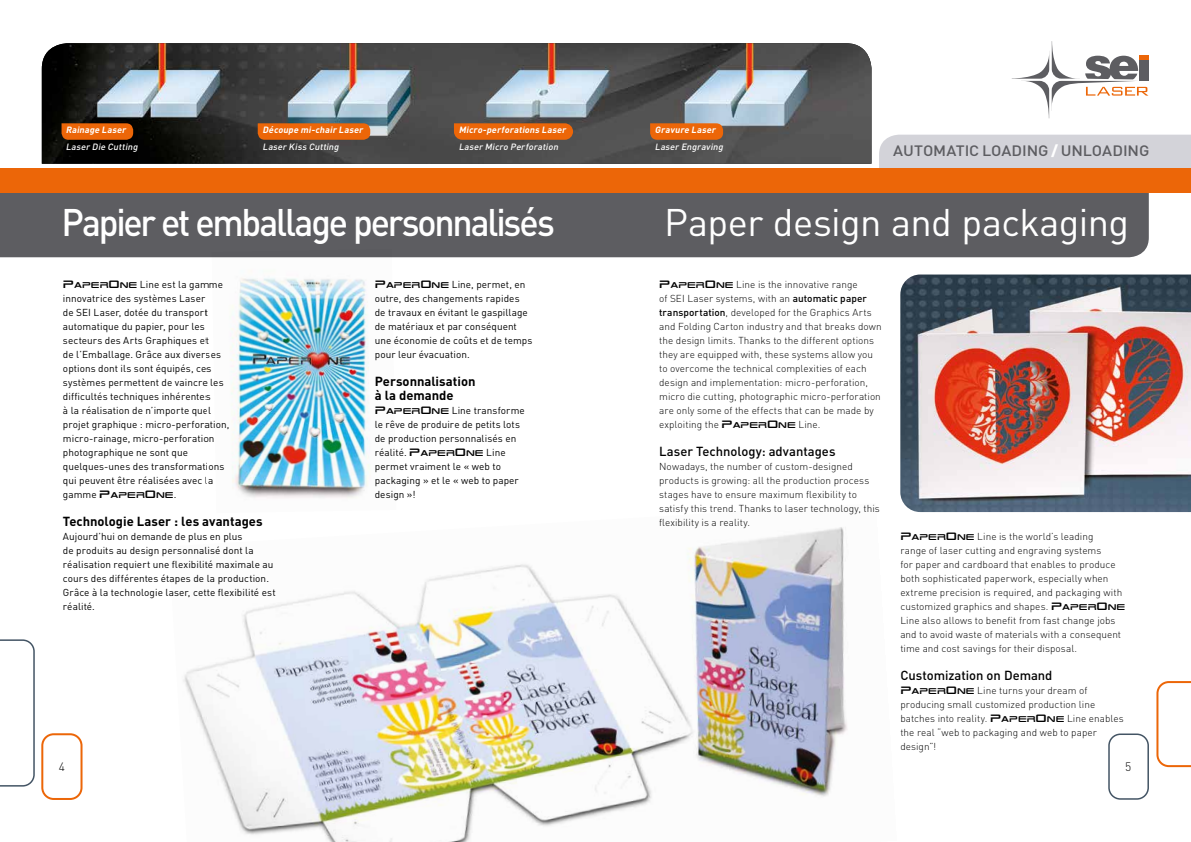
<style>
.page{position:relative;width:1191px;height:842px;background:#fff}
.page>*{position:absolute;margin:0;border:0;box-sizing:border-box;transform-origin:0 0}
.t1{font:500 38px "DIN Pro";letter-spacing:-.06em;color:#fff;scale:.94 1}
.t2{font:38px "DIN Pro";letter-spacing:-.015em;color:#fff}
.t3{font:500 14.9px "DIN Pro";letter-spacing:-.005em;color:#5d5d61;scale:1.08 1}
.t4{font:700 13px/14px "DIN Pro";color:#000}
.t5{font:500 13px "DIN Pro";color:#000}
.t6{font:300 12px "DIN Pro";color:#000}
.t7{font:300 10px/14px "DIN Pro";letter-spacing:.005em;color:#000}
.t8{font:10px/14px "DIN Pro";letter-spacing:.005em;color:#000}
.t9{font:italic 700 9px "DIN Pro";color:#fff}
.t10{font:italic 500 9px "DIN Pro";color:#fff}
.s1{font-weight:900;color:#fff}
.s2{font-family:"TR 909";font-size:14px}
.s3{font-family:"TR 909";font-size:11px}
.s4{font-family:"TR 909";font-weight:400;font-size:14px}
.s5{font-family:"TR 909";font-weight:400;font-size:11px}
.s6{font-weight:500}
</style>
<div class="page">
<svg style="left:1011px;top:41px;width:137px;height:77px"></svg>
<div style="left:41px;top:733px;width:41px;height:67px;border:2px solid #ec6608;border-radius:11px"></div>
<div style="left:1108px;top:733px;width:41px;height:67px;border:2px solid #435464;border-radius:11px"></div>
<svg style="left:0;top:639px;width:35px;height:148px"></svg>
<svg style="left:1156px;top:681px;width:35px;height:86px"></svg>
<img style="left:183px;top:527px;width:665px;height:315px">
<img style="left:900px;top:274px;width:291px;height:238px">
<div style="left:879px;top:135px;width:312px;height:34px;background:#d3d3d9"></div>
<div style="left:0;top:193px;width:1148px;height:64px;background:#5d5d61"></div>
<div style="left:0;top:169px;width:1191px;height:24px;background:#ec6608"></div>
<img style="left:42px;top:43px;width:829px;height:121px">
<svg style="left:62px;top:123px;width:71px;height:17px"></svg>
<svg style="left:258px;top:123px;width:112px;height:17px"></svg>
<svg style="left:454px;top:123px;width:119px;height:17px"></svg>
<svg style="left:650px;top:123px;width:73px;height:17px"></svg>
<img style="left:212px;top:249px;width:184px;height:249px">
<p class="t9" style="left:66px;top:124px;width:64px">Rainage Laser</p>
<p class="t10" style="left:66px;top:141px;width:75px">Laser Die Cutting</p>
<p class="t9" style="left:262px;top:124px;width:104px">Découpe mi-chair Laser</p>
<p class="t10" style="left:262px;top:141px;width:80px">Laser Kiss Cutting</p>
<h2 class="t3" style="left:893px;top:141px;width:239px">AUTOMATIC LOADING <span class="s1">/</span> UNLOADING</h2>
<p class="t9" style="left:459px;top:124px;width:111px">Micro-perforations Laser</p>
<p class="t10" style="left:459px;top:141px;width:103px">Laser Micro Perforation</p>
<p class="t9" style="left:655px;top:124px;width:64px">Gravure Laser</p>
<p class="t10" style="left:655px;top:141px;width:72px">Laser Engraving</p>
<h1 class="t1" style="left:62px;top:196px;width:526px">Papier et emballage personnalisés</h1>
<h1 class="t2" style="left:664px;top:196px;width:466px">Paper design and packaging</h1>
<p class="t8" style="left:375px;top:277px;width:159px"><span class="s2">p</span><span class="s3">aper</span><span class="s2">o</span><span class="s3">ne</span> Line, permet, en outre, des changements rapides de travaux en évitant le gaspillage de matériaux et par conséquent une économie de coûts et de temps pour leur évacuation.</p>
<h3 class="t4" style="left:375px;top:374px;width:102px">Personnalisation à la demande</h3>
<p class="t8" style="left:375px;top:403px;width:152px"><span class="s2">p</span><span class="s3">aper</span><span class="s2">o</span><span class="s3">ne</span> Line transforme le rêve de produire de petits lots de production personnalisés en réalité. <span class="s2">p</span><span class="s3">aper</span><span class="s2">o</span><span class="s3">ne</span> Line permet vraiment le « web to packaging » et le « web to paper design »!</p>
<p class="t8" style="left:63px;top:277px;width:168px"><span class="s2">p</span><span class="s3">aper</span><span class="s2">o</span><span class="s3">ne</span> Line est la gamme innovatrice des systèmes Laser<br>de SEI Laser, dotée du transport automatique du papier, pour les secteurs des Arts Graphiques et<br>de l’Emballage. Grâce aux diverses options dont ils sont équipés, ces systèmes permettent de vaincre les difficultés techniques inhérentes<br>à la réalisation de n’importe quel projet graphique : micro-perforation, micro-rainage, micro-perforation photographique ne sont que quelques-unes des transformations qui peuvent être réalisées avec la gamme <span class="s2">p</span><span class="s3">aper</span><span class="s2">o</span><span class="s3">ne</span>.</p>
<h3 class="t4" style="left:63px;top:514px;width:201px">Technologie Laser : les avantages</h3>
<p class="t8" style="left:63px;top:529px;width:214px">Aujourd’hui on demande de plus en plus<br>de produits au design personnalisé dont la réalisation requiert une flexibilité maximale au cours des différentes étapes de la production.<br>Grâce à la technologie laser, cette flexibilité est réalité.</p>
<p class="t7" style="left:659px;top:277px;width:224px"><span class="s4">p</span><span class="s5">aper</span><span class="s4">o</span><span class="s5">ne</span> Line is the innovative range<br>of SEI Laser systems, with an <span class="s6">automatic paper transportation</span>, developed for the Graphics Arts and Folding Carton industry and that breaks down the design limits. Thanks to the different options they are equipped with, these systems allow you to overcome the technical complexities of each design and implementation: micro-perforation, micro die cutting, photographic micro-perforation are only some of the effects that can be made by exploiting the <span class="s4">p</span><span class="s5">aper</span><span class="s4">o</span><span class="s5">ne</span> Line.</p>
<h3 class="t5" style="left:659px;top:442px;width:178px">Laser Technology: advantages</h3>
<p class="t7" style="left:659px;top:459px;width:222px">Nowadays, the number of custom-designed products is growing: all the production process stages have to ensure maximum flexibility to satisfy this trend. Thanks to laser technology, this flexibility is a reality.</p>
<p class="t7" style="left:900px;top:529px;width:227px"><span class="s4">p</span><span class="s5">aper</span><span class="s4">o</span><span class="s5">ne</span> Line is the world’s leading<br>range of laser cutting and engraving systems<br>for paper and cardboard that enables to produce both sophisticated paperwork, especially when extreme precision is required, and packaging with customized graphics and shapes. <span class="s4">p</span><span class="s5">aper</span><span class="s4">o</span><span class="s5">ne </span>Line also allows to benefit from fast change jobs and to avoid waste of materials with a consequent time and cost savings for their disposal.</p>
<h3 class="t5" style="left:900px;top:666px;width:154px">Customization on Demand</h3>
<p class="t7" style="left:900px;top:683px;width:225px"><span class="s4">p</span><span class="s5">aper</span><span class="s4">o</span><span class="s5">ne</span> Line turns your dream of producing small customized production line batches into reality. <span class="s4">p</span><span class="s5">aper</span><span class="s4">o</span><span class="s5">ne</span> Line enables the real “web to packaging and web to paper design”!</p>
<p class="t6" style="left:59px;top:759px;width:8px">4</p>
<p class="t6" style="left:1125px;top:759px;width:8px">5</p>
</div>
